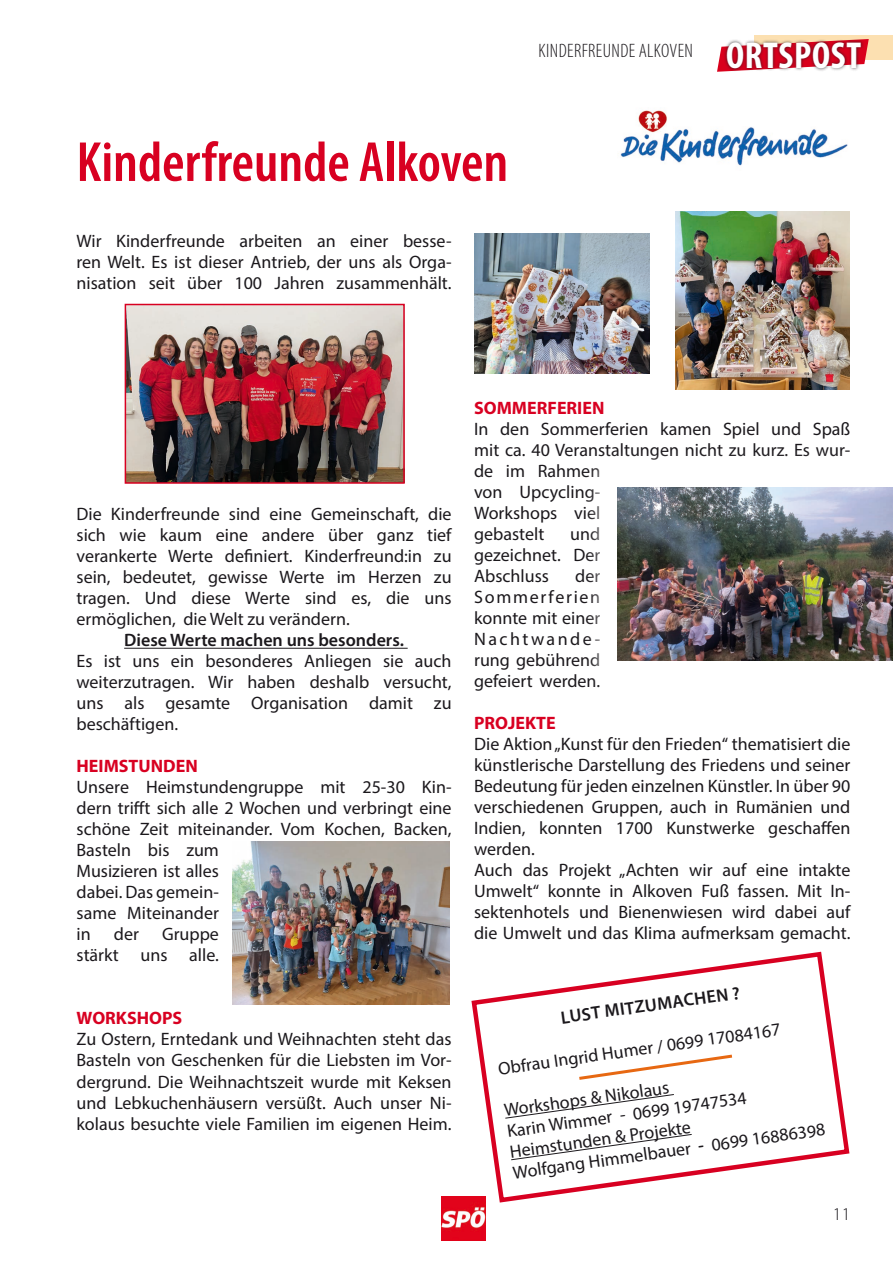
<style>
.page{position:relative;width:893px;height:1263px;background:#fff}
.page>*{position:absolute;margin:0;border:0;box-sizing:border-box;transform-origin:0 0}
.headline{font:600 condensed 57px "Myriad Pro";color:#d80021}
.t1{font:700 condensed 37.65px "Myriad Pro";letter-spacing:.02em;color:#fff}
.t2{font:300 condensed 19.5px "Myriad Pro";letter-spacing:.02em;color:#1b181c}
.kasten{font:18px/21px "Myriad Pro";color:#1b181c;text-align:justify}
.kasten-2{font:600 18px "Myriad Pro";color:#1b181c}
.kasten-3{font:700 18px "Myriad Pro";color:#d80021}
.t3{font:300 18px "Myriad Pro";color:#1b181c}
.s1{font-weight:600}
</style>
<div class="page">
<svg style="left:717px;top:35px;width:176px;height:37px"></svg>
<div style="left:723px;top:39px;width:141px;height:33px;background:#1b181c;opacity:.75"></div>
<img style="left:441px;top:1197px;width:45px;height:43px">
<hr style="left:124px;top:648px;width:284px;height:1px;background:#1b181c">
<img style="left:128px;top:307px;width:274px;height:174px">
<div style="left:125px;top:304px;width:280px;height:180px;border:2px solid #d80021"></div>
<img style="left:233px;top:841px;width:217px;height:163px">
<img style="left:474px;top:234px;width:175px;height:140px">
<svg style="left:469px;top:951px;width:381px;height:254px"></svg>
<img style="left:617px;top:487px;width:276px;height:173px">
<img style="left:675px;top:211px;width:174px;height:178px">
<div style="left:565px;top:1040px;width:181px;height:55px;background:#fff"></div>
<svg style="left:579px;top:1054px;width:154px;height:26px"></svg>
<img style="left:620px;top:110px;width:228px;height:56px">
<p class="headline" style="left:77px;top:127px;width:433px">Kinderfreunde Alkoven</p>
<p class="kasten" style="left:77px;top:231px;width:377px">Wir Kinderfreunde arbeiten an einer besse&shy;ren Welt. Es ist dieser Antrieb, der uns als Orga&shy;nisation seit über 100 Jahren zusammenhält.</p>
<p class="t2" style="left:539px;top:39px;width:156px">KINDERFREUNDE ALKOVEN</p>
<h2 class="t1" style="left:726px;top:32px;width:137px">ORTSPOST</h2>
<p class="kasten" style="left:77px;top:504px;width:377px">Die Kinderfreunde sind eine Gemeinschaft, die</p>
<p class="kasten" style="left:77px;top:525px;width:376px">sich wie kaum eine andere über ganz tief</p>
<p class="kasten" style="left:77px;top:546px;width:377px">verankerte Werte definiert. Kinderfreund:in zu</p>
<p class="kasten" style="left:77px;top:567px;width:377px">sein, bedeutet, gewisse Werte im Herzen zu</p>
<p class="kasten" style="left:77px;top:588px;width:377px">tragen. Und diese Werte sind es, die uns</p>
<p class="kasten" style="left:77px;top:609px;width:275px">ermöglichen, die Welt zu verändern.</p>
<p class="kasten-2" style="left:124px;top:629px;width:281px">Diese Werte machen uns besonders.</p>
<p class="kasten" style="left:77px;top:651px;width:376px">Es ist uns ein besonderes Anliegen sie auch</p>
<p class="kasten" style="left:77px;top:672px;width:377px">weiterzutragen. Wir haben deshalb versucht,</p>
<p class="kasten" style="left:77px;top:693px;width:377px">uns als gesamte Organisation damit zu</p>
<p class="kasten" style="left:77px;top:714px;width:103px">beschäftigen.</p>
<p class="kasten-3" style="left:77px;top:755px;width:123px">HEIMSTUNDEN</p>
<p class="kasten" style="left:77px;top:777px;width:377px">Unsere Heimstundengruppe mit 25-30 Kin&shy;dern trifft sich alle 2 Wochen und verbringt eine schöne Zeit miteinander. Vom Kochen, Backen,</p>
<p class="kasten" style="left:77px;top:840px;width:144px">Basteln bis zum<br>Musizieren ist alles</p>
<p class="kasten" style="left:77px;top:882px;width:144px">dabei. Das gemein-</p>
<p class="kasten" style="left:77px;top:903px;width:144px">same Miteinander</p>
<p class="kasten" style="left:77px;top:924px;width:16px">in</p>
<p class="kasten" style="left:114px;top:924px;width:27px">der</p>
<p class="kasten" style="left:77px;top:924px;width:144px;text-align:right">Gruppe<br>stärkt uns alle.</p>
<p class="kasten-3" style="left:77px;top:1007px;width:107px">WORKSHOPS</p>
<p class="kasten" style="left:77px;top:1029px;width:377px">Zu Ostern, Erntedank und Weihnachten steht das Basteln von Geschenken für die Liebsten im Vor&shy;dergrund. Die Weihnachtszeit wurde mit Keksen und Lebkuchenhäusern versüßt. Auch unser Ni&shy;kolaus besuchte viele Familien im eigenen Heim.</p>
<p class="kasten-3" style="left:474px;top:396px;width:132px">SOMMERFERIEN</p>
<p class="kasten" style="left:474px;top:418px;width:378px;text-align:left">In den Sommerferien kamen Spiel und Spaß mit ca. 40 Veranstaltungen nicht zu kurz. Es wur&shy;de im Rahmen<br>von Upcycling-<br>Workshops viel<br>gebastelt</p>
<p class="kasten" style="left:474px;top:523px;width:128px;text-indent:96px">und gezeichnet. Der Abschluss</p>
<p class="kasten" style="left:474px;top:565px;width:128px;text-indent:101px">der Sommerferien konnte mit einer Nachtwande&shy;rung gebührend gefeiert werden.</p>
<p class="kasten-3" style="left:474px;top:711px;width:83px">PROJEKTE</p>
<p class="kasten" style="left:474px;top:733px;width:378px">Die Aktion „Kunst für den Frieden“ thematisiert die künstlerische Darstellung des Friedens und seiner Bedeutung für jeden einzelnen Künstler. In über 90 verschiedenen Gruppen, auch in Rumänien und</p>
<p class="kasten" style="left:474px;top:817px;width:378px">Indien, konnten 1700 Kunstwerke geschaffen</p>
<p class="kasten" style="left:474px;top:838px;width:62px">werden.</p>
<p class="kasten" style="left:474px;top:859px;width:378px">Auch das Projekt „Achten wir auf eine intakte Umwelt“ konnte in Alkoven Fuß fassen. Mit In&shy;sektenhotels und Bienenwiesen wird dabei auf die Umwelt und das Klima aufmerksam gemacht.</p>
<p class="kasten-2" style="left:559px;top:1006px;width:182px;rotate:-8deg">LUST MITZUMACHEN ?</p>
<p class="kasten" style="left:497px;top:1058px;width:286px;rotate:-8deg">Obfrau Ingrid Humer / 0699 17084167</p>
<p class="kasten" style="left:503px;top:1100px;width:168px;rotate:-8deg">Workshops &amp; Nikolaus</p>
<p class="kasten" style="left:506px;top:1120px;width:243px;rotate:-8deg">Karin Wimmer - 0699 19747534</p>
<p class="kasten" style="left:509px;top:1141px;width:184px;rotate:-8deg">Heimstunden &amp; Projekte</p>
<p class="kasten" style="left:511px;top:1162px;width:317px;rotate:-8deg">Wolfgang Himmelbauer <span class="s1">-</span> 0699 16886398</p>
<p class="t3" style="left:833px;top:1203px;width:19px">11</p>
</div>
